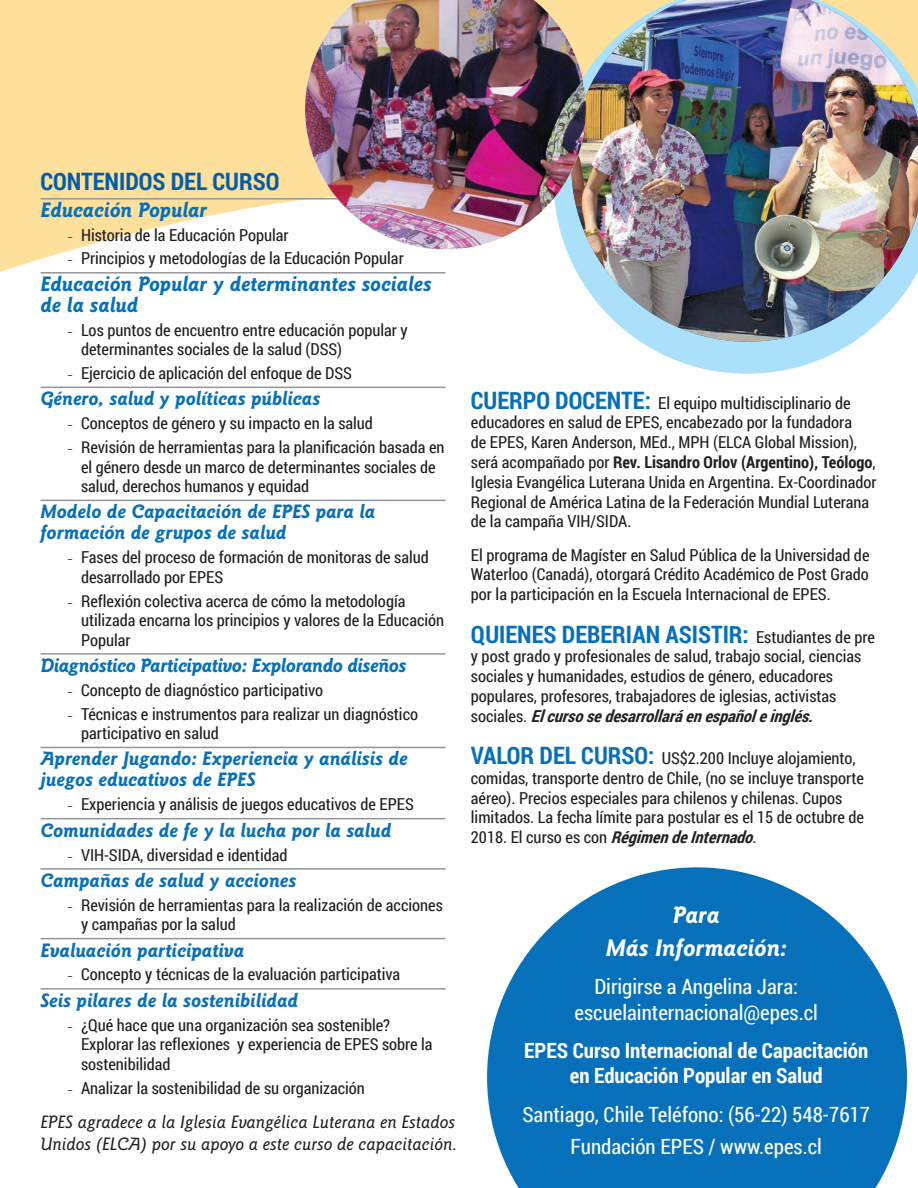
<style>
.page{position:relative;width:918px;height:1188px;background:#fff}
.page>*{position:absolute;margin:0;border:0;box-sizing:border-box;transform-origin:0 0}
.t1{font:700 24px "Roboto Condensed";color:#0770ba}
.t2{font:italic 700 24px/32.4px "AT Goudy Sans";color:#fff;text-align:center}
.t3{font:700 24px "Roboto Condensed";color:#015dab}
.t4{font:21px/25.2px "Roboto Condensed";color:#fff;text-align:center}
.t5{font:italic 700 21px/21px "AT Goudy Sans";color:#0770ba}
.t6{font:700 21px/25.2px "Roboto Condensed";color:#fff;text-align:center}
.t7{font:italic 700 19.5px/21px "AT Goudy Sans";color:#0770ba}
.t8{font:italic 700 19.5px "AT Goudy Sans";letter-spacing:-.02em;color:#0770ba}
.t9{font:italic 500 18px/21.6px "AT Goudy Sans";color:#231f20}
.t10{font:16.5px/19.8px "Roboto Condensed";color:#231f20}
.s1{font-family:"Times"}
.s2{font-weight:700;font-size:24px;color:#0770ba}
.s3{font-weight:700}
.s4{font-weight:400;font-size:16.5px;color:#231f20}
.s5{font-weight:700;font-style:italic}
</style>
<div class="page">
<svg style="left:0;top:0;width:453px;height:272px;fill:#ffe09a"></svg>
<svg style="left:566px;top:249px;width:287px;height:125px"></svg>
<hr style="left:40px;top:198px;width:406px;height:2px;background:#939598">
<hr style="left:40px;top:272px;width:406px;height:2px;background:#939598">
<hr style="left:40px;top:387px;width:406px;height:1px;background:#939598">
<hr style="left:40px;top:500px;width:406px;height:1px;background:#939598">
<hr style="left:40px;top:653px;width:406px;height:2px;background:#939598">
<hr style="left:40px;top:747px;width:406px;height:1px;background:#939598">
<hr style="left:40px;top:818px;width:406px;height:1px;background:#939598">
<hr style="left:40px;top:868px;width:406px;height:2px;background:#939598">
<hr style="left:40px;top:938px;width:406px;height:1px;background:#939598">
<hr style="left:40px;top:988px;width:406px;height:2px;background:#939598">
<svg style="left:487px;top:867px;width:420px;height:321px;fill:#0770ba"></svg>
<img style="left:571px;top:0;width:347px;height:342px">
<img style="left:305px;top:0;width:281px;height:249px">
<h1 class="t3" style="left:40px;top:165px;width:240px">CONTENIDOS DEL CURSO</h1>
<p class="t5" style="left:40px;top:199px;width:168px">Educación Popular</p>
<p class="t10" style="left:68px;top:224px;width:223px"><span class="s1">-</span> Historia de la Educación Popular</p>
<p class="t10" style="left:68px;top:248px;width:338px"><span class="s1">-</span> Principios y metodologías de la Educación Popular</p>
<p class="t5" style="left:40px;top:273px;width:393px">Educación Popular y determinantes sociales de la salud</p>
<p class="t10" style="left:81px;top:319px;width:328px;text-indent:-14px"><span class="s1">-</span> Los puntos de encuentro entre educación popular y determinantes sociales de la salud (DSS)</p>
<p class="t10" style="left:68px;top:363px;width:286px"><span class="s1">-</span> Ejercicio de aplicación del enfoque de DSS</p>
<p class="t7" style="left:40px;top:388px;width:281px">Género, salud y políticas públicas</p>
<p class="t10" style="left:68px;top:413px;width:307px"><span class="s1">-</span> Conceptos de género y su impacto en la salud</p>
<p class="t10" style="left:81px;top:437px;width:365px;text-indent:-14px"><span class="s1">-</span> Revisión de herramientas para la planificación basada en el género desde un marco de determinantes sociales de salud, derechos humanos y equidad</p>
<p class="t7" style="left:40px;top:501px;width:336px">Modelo de Capacitación de EPES para la formación de grupos de salud</p>
<p class="t10" style="left:81px;top:547px;width:349px;text-indent:-14px"><span class="s1">-</span> Fases del proceso de formación de monitoras de salud desarrollado por EPES</p>
<p class="t10" style="left:81px;top:590px;width:365px;text-indent:-14px"><span class="s1">-</span> Reflexión colectiva acerca de cómo la metodología utilizada encarna los principios y valores de la Educación<br>Popular</p>
<p class="t8" style="left:40px;top:653px;width:368px">Diagnóstico Participativo: Explorando diseños</p>
<p class="t10" style="left:68px;top:679px;width:257px"><span class="s1">-</span> Concepto de diagnóstico participativo</p>
<p class="t10" style="left:81px;top:703px;width:339px;text-indent:-14px"><span class="s1">-</span> Técnicas e instrumentos para realizar un diagnóstico participativo en salud</p>
<p class="t7" style="left:40px;top:748px;width:369px">Aprender Jugando: Experiencia y análisis de juegos educativos de EPES</p>
<p class="t10" style="left:68px;top:794px;width:348px"><span class="s1">-</span> Experiencia y análisis de juegos educativos de EPES</p>
<p class="t7" style="left:40px;top:820px;width:352px">Comunidades de fe y la lucha por la salud</p>
<p class="t10" style="left:68px;top:844px;width:221px"><span class="s1">-</span> VIH-SIDA, diversidad e identidad</p>
<p class="t7" style="left:40px;top:870px;width:258px">Campañas de salud y acciones</p>
<p class="t10" style="left:81px;top:895px;width:363px;text-indent:-14px"><span class="s1">-</span> Revisión de herramientas para la realización de acciones y campañas por la salud</p>
<p class="t7" style="left:40px;top:939px;width:205px">Evaluación participativa</p>
<p class="t10" style="left:68px;top:964px;width:334px"><span class="s1">-</span> Concepto y técnicas de la evaluación participativa</p>
<p class="t7" style="left:40px;top:990px;width:259px">Seis pilares de la sostenibilidad</p>
<p class="t10" style="left:81px;top:1015px;width:353px;text-indent:-14px"><span class="s1">-</span> ¿Qué hace que una organización sea sostenible?<br>Explorar las reflexiones y experiencia de EPES sobre la sostenibilidad</p>
<p class="t10" style="left:68px;top:1077px;width:299px"><span class="s1">-</span> Analizar la sostenibilidad de su organización</p>
<p class="t9" style="left:40px;top:1112px;width:418px">EPES agradece a la Iglesia Evangélica Luterana en Estados<br>Unidos (ELCA) por su apoyo a este curso de capacitación.</p>
<p class="t10" style="left:471px;top:392px;width:407px"><span class="s2">CUERPO DOCENTE:</span> El equipo multidisciplinario de educadores en salud de EPES, encabezado por la fundadora<br>de EPES, Karen Anderson, MEd., MPH (ELCA Global Mission), será acompañado por <span class="s3">Rev. Lisandro Orlov (Argentino), Teólogo</span>, Iglesia Evangélica Luterana Unida en Argentina. Ex-Coordinador Regional de América Latina de la Federación Mundial Luterana de la campaña VIH/SIDA.</p>
<p class="t10" style="left:471px;top:544px;width:400px;text-align:justify">El programa de Magíster en Salud Pública de la Universidad de Waterloo (Canadá), otorgará Crédito Académico de Post Grado por la participación en la Escuela Internacional de EPES.</p>
<h1 class="t1" style="left:471px;top:617px;width:405px">QUIENES DEBERIAN ASISTIR: <span class="s4">Estudiantes de pre</span></h1>
<p class="t10" style="left:471px;top:646px;width:392px">y post grado y profesionales de salud, trabajo social, ciencias sociales y humanidades, estudios de género, educadores populares, profesores, trabajadores de iglesias, activistas<br>s o c i a l e s . <span class="s5">Elcursosedesarrollaráenespañoleinglés.</span></p>
<p class="t10" style="left:471px;top:748px;width:395px"><span class="s2">VALOR DEL CURSO:</span> US$2.200 Incluye alojamiento, comidas, transporte dentro de Chile, (no se incluye transporte aéreo). Precios especiales para chilenos y chilenas. Cupos limitados. La fecha límite para postular es el 15 de octubre de 2 0 1 8 . E l c u r s o e s c o n <span class="s5">RégimendeInternado</span>.</p>
<h1 class="t2" style="left:606px;top:899px;width:182px">Para<br>Más Información:</h1>
<p class="t4" style="left:575px;top:974px;width:245px">Dirigirse a Angelina Jara: escuelainternacional@epes.cl</p>
<p class="t6" style="left:524px;top:1038px;width:345px">EPES Curso Internacional de Capacitación en Educación Popular en Salud</p>
<p class="t4" style="left:522px;top:1098px;width:349px;line-height:32px">Santiago, Chile Teléfono: (56-22) 548-7617<br>Fundación EPES / www.epes.cl</p>
</div>
